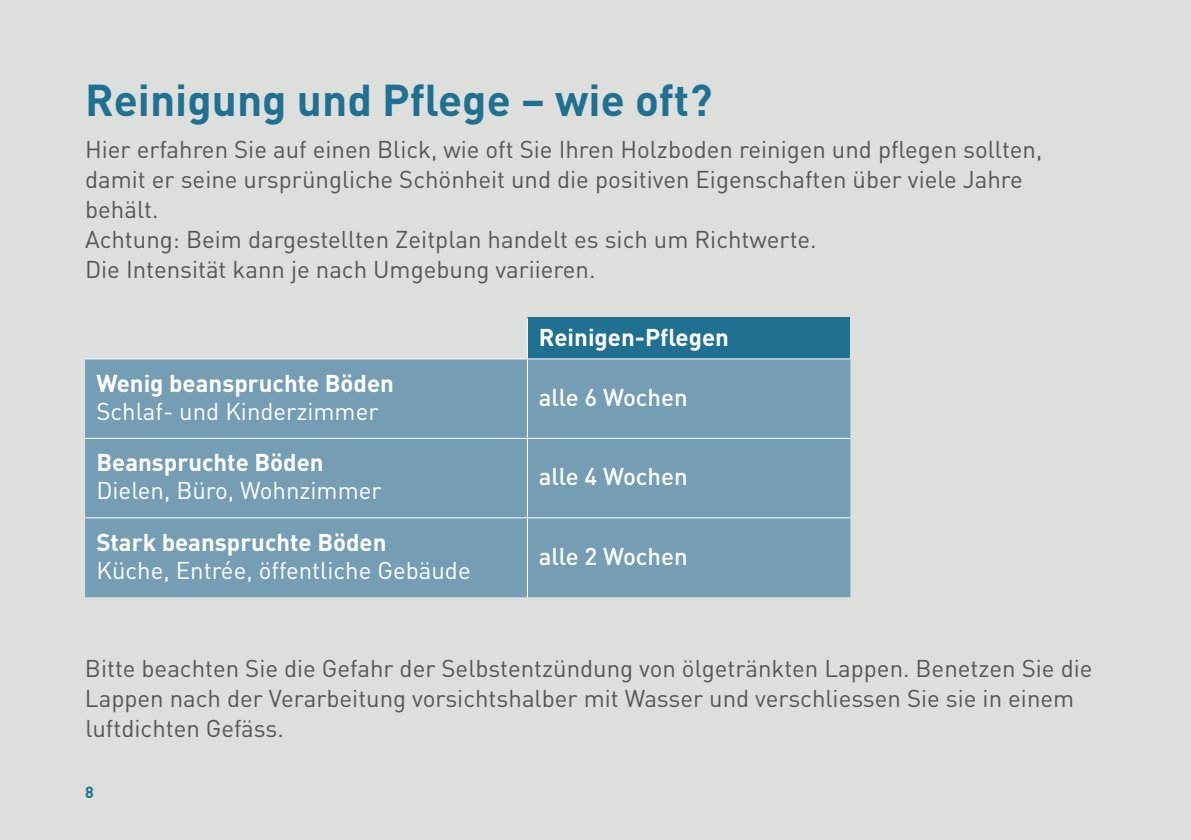
<style>
.page{position:relative;width:1191px;height:840px;background:#fff}
.page>*{position:absolute;margin:0;border:0;box-sizing:border-box;transform-origin:0 0}
.t1{font:700 44px "DIN Pro";color:#1f7091}
.t2{font:24px/30px "DIN Pro";color:#565655}
.t3{font:700 24px "DIN Pro";color:#fff}
.t4{font:24px "DIN Pro";color:#fff}
.t5{font:500 24px "DIN Pro";color:#fff}
.t6{font:700 16px "DIN Pro";color:#1f7091}
</style>
<div class="page">
<div style="left:0;top:0;width:1191px;height:839px;background:#dddfdd"></div>
<div style="left:527px;top:317px;width:323px;height:41px;background:#1f7091"></div>
<div style="left:85px;top:359px;width:765px;height:238px;background:#759eb5"></div>
<hr style="left:527px;top:317px;width:1px;height:41px;background:#fff">
<hr style="left:85px;top:358px;width:442px;height:1px;background:#fff">
<hr style="left:527px;top:358px;width:323px;height:1px;background:#fff">
<hr style="left:527px;top:359px;width:1px;height:78px;background:#fff">
<hr style="left:85px;top:437px;width:442px;height:1px;background:#fff">
<hr style="left:527px;top:437px;width:323px;height:1px;background:#fff">
<hr style="left:527px;top:438px;width:1px;height:79px;background:#fff">
<hr style="left:85px;top:517px;width:442px;height:1px;background:#fff">
<hr style="left:527px;top:517px;width:323px;height:1px;background:#fff">
<hr style="left:527px;top:518px;width:1px;height:79px;background:#fff">
<h1 class="t1" style="left:85px;top:70px;width:629px">Reinigung und Pflege – wie oft?</h1>
<p class="t2" style="left:85px;top:133px;width:958px">Hier erfahren Sie auf einen Blick, wie oft Sie Ihren Holzboden reinigen und pflegen sollten, damit er seine ursprüngliche Schönheit und die positiven Eigenschaften über viele Jahre behält.<br>Achtung: Beim dargestellten Zeitplan handelt es sich um Richtwerte.<br>Die Intensität kann je nach Umgebung variieren.</p>
<p class="t3" style="left:96px;top:366px;width:299px">Wenig beanspruchte Böden</p>
<p class="t4" style="left:96px;top:394px;width:284px">Schlaf- und Kinderzimmer</p>
<p class="t3" style="left:96px;top:446px;width:229px">Beanspruchte Böden</p>
<p class="t4" style="left:96px;top:474px;width:287px">Dielen, Büro, Wohnzimmer</p>
<p class="t3" style="left:96px;top:525px;width:292px">Stark beanspruchte Böden</p>
<p class="t4" style="left:96px;top:553px;width:376px">Küche, Entrée, öffentliche Gebäude</p>
<p class="t3" style="left:539px;top:320px;width:192px">Reinigen-Pflegen</p>
<p class="t5" style="left:539px;top:380px;width:150px">alle 6 Wochen</p>
<p class="t5" style="left:539px;top:460px;width:150px">alle 4 Wochen</p>
<p class="t5" style="left:539px;top:539px;width:150px">alle 2 Wochen</p>
<p class="t2" style="left:85px;top:651px;width:1009px">Bitte beachten Sie die Gefahr der Selbstentzündung von ölgetränkten Lappen. Benetzen Sie die<br>Lappen nach der Verarbeitung vorsichtshalber mit Wasser und verschliessen Sie sie in einem luftdichten Gefäss.</p>
<p class="t6" style="left:85px;top:780px;width:10px">8</p>
</div>
